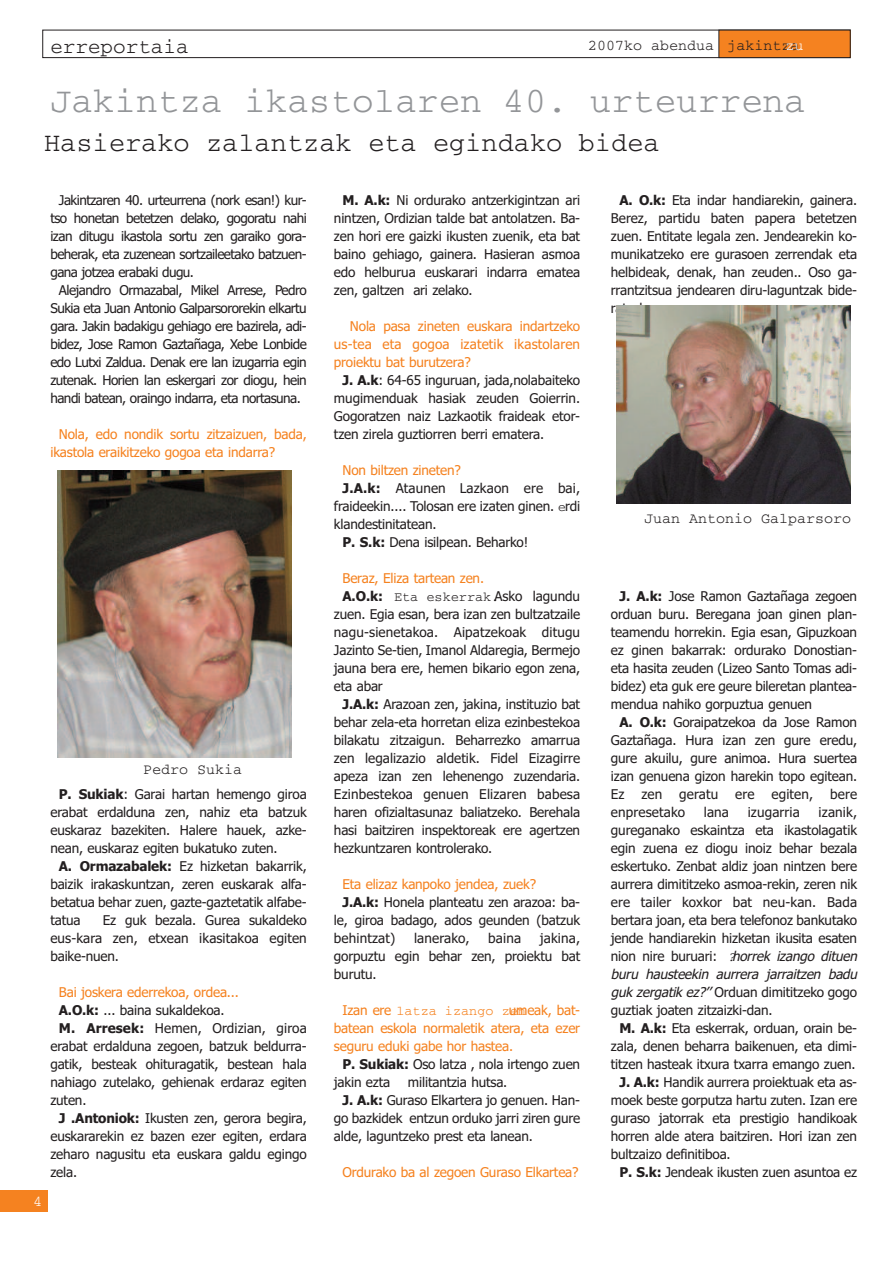
<style>
.page{position:relative;width:893px;height:1263px;background:#fff}
.page>*{position:absolute;margin:0;border:0;box-sizing:border-box;transform-origin:0 0}
.t1{font:36px "Courier";color:#939598}
.t2{font:27px "Courier";color:#231f20}
.t3{font:21px "Courier";color:#231f20}
.t4{font:15px "Courier";color:#231f20}
.t5{font:15px "Courier";color:#fff}
.t6{font:13.5px/18px "Tahoma";letter-spacing:-.01em;color:#231f20;text-align:justify}
.t7{font:13.5px/18px "Tahoma";letter-spacing:-.01em;color:#f58220;text-align:justify}
.t8{font:13.5px "Tahoma";letter-spacing:.01em;color:#231f20}
.t9{font:13.5px "Courier";color:#231f20}
.t10{font:13.5px "Courier";color:#f58220}
.s1{color:#fff}
.s2{font-weight:700}
.s3{font-family:"Courier"}
.s4{font-family:"Tahoma";font-weight:700}
.s5{font-family:"Tahoma"}
.s6{font-family:"Courier";font-style:italic}
.s7{font-style:italic}
</style>
<div class="page">
<div style="left:43px;top:30px;width:807px;height:28px;border:1px solid #231f20"></div>
<div style="left:719px;top:30px;width:131px;height:28px;background:#f58220"></div>
<div style="left:719px;top:30px;width:131px;height:28px;border:1px solid #231f20"></div>
<div style="left:0;top:1191px;width:48px;height:21px;background:#f58220"></div>
<img style="left:617px;top:305px;width:233px;height:198px">
<img style="left:58px;top:470px;width:233px;height:287px">
<h3 class="t3" style="left:50px;top:39px;width:140px">erreportaia</h3>
<p class="t4" style="left:588px;top:41px;width:217px">2007ko abendua jakintza<span class="s1">zu</span></p>
<h1 class="t1" style="left:50px;top:89px;width:758px">Jakintza ikastolaren 40. urteurrena</h1>
<h2 class="t2" style="left:44px;top:134px;width:617px">Hasierako zalantzak eta egindako bidea</h2>
<p class="t6" style="left:50px;top:191px;width:258px;text-indent:9px">Jakintzaren 40. urteurrena (nork esan!) kur&shy;tso honetan betetzen delako, gogoratu nahi izan ditugu ikastola sortu zen garaiko gora&shy;beherak, eta zuzenean sortzaileetako batzuen&shy;gana jotzea erabaki dugu.</p>
<p class="t6" style="left:50px;top:281px;width:258px;text-indent:9px">Alejandro Ormazabal, Mikel Arrese, Pedro Sukia eta Juan Antonio Galparsororekin elkartu gara. Jakin badakigu gehiago ere bazirela, adi&shy;bidez, Jose Ramon Gaztañaga, Xebe Lonbide edo Lutxi Zaldua. Denak ere lan izugarria egin zutenak. Horien lan eskergari zor diogu, hein handi batean, oraingo indarra, eta nortasuna.</p>
<p class="t7" style="left:50px;top:425px;width:258px;text-indent:9px">Nola, edo nondik sortu zitzaizuen, bada, ikastola eraikitzeko gogoa eta indarra?</p>
<p class="t5" style="left:34px;top:1196px;width:10px">4</p>
<p class="t4" style="left:143px;top:765px;width:100px">Pedro Sukia</p>
<p class="t6" style="left:50px;top:785px;width:258px;text-indent:9px"><span class="s2">P. Sukiak</span>: Garai hartan hemengo giroa erabat erdalduna zen, nahiz eta batzuk euskaraz bazekiten. Halere hauek, azke&shy;nean, euskaraz egiten bukatuko zuten.</p>
<p class="t6" style="left:50px;top:857px;width:258px;text-indent:9px"><span class="s2">A. Ormazabalek:</span> Ez hizketan bakarrik, baizik irakaskuntzan, zeren euskarak alfa&shy;betatua behar zuen, gazte-gaztetatik alfabe&shy;tatua</p>
<p class="t6" style="left:50px;top:911px;width:258px;text-indent:52px">Ez guk bezala. Gurea sukaldeko eus-kara zen, etxean ikasitakoa egiten baike-nuen.</p>
<p class="t7" style="left:59px;top:983px;width:181px">Bai joskera ederrekoa, ordea...</p>
<p class="t6" style="left:59px;top:1001px;width:167px"><span class="s2">A.O.k:</span> ... baina sukaldekoa.</p>
<p class="t8" style="left:59px;top:1020px;width:249px"><span class="s2">M. Arresek:</span> Hemen, Ordizian, giroa</p>
<p class="t6" style="left:50px;top:1037px;width:258px">erabat erdalduna zegoen, batzuk beldurra-</p>
<p class="t6" style="left:50px;top:1055px;width:258px">gatik, besteak ohituragatik, bestean hala</p>
<p class="t6" style="left:50px;top:1073px;width:258px">nahiago zutelako, gehienak erdaraz egiten</p>
<p class="t6" style="left:50px;top:1091px;width:38px">zuten.</p>
<p class="t6" style="left:59px;top:1109px;width:249px"><span class="s2">J .Antoniok:</span> Ikusten zen, gerora begira,</p>
<p class="t6" style="left:50px;top:1127px;width:258px">euskararekin ez bazen ezer egiten, erdara</p>
<p class="t6" style="left:50px;top:1145px;width:258px">zeharo nagusitu eta euskara galdu egingo</p>
<p class="t6" style="left:50px;top:1163px;width:28px">zela.</p>
<p class="t6" style="left:334px;top:191px;width:248px;text-indent:9px"><span class="s2">M. A.k:</span> Ni ordurako antzerkigintzan ari nintzen, Ordizian talde bat antolatzen. Ba&shy;zen hori ere gaizki ikusten zuenik, eta bat baino gehiago, gainera. Hasieran asmoa edo helburua euskarari indarra ematea zen, galtzen ari zelako.</p>
<p class="t7" style="left:334px;top:317px;width:248px;text-indent:16px">Nola pasa zineten euskara indartzeko us-tea eta gogoa izatetik ikastolaren proiektu bat burutzera?</p>
<p class="t6" style="left:334px;top:371px;width:248px;text-indent:9px"><span class="s2">J. A.k</span>: 64-65 inguruan, jada,nolabaiteko mugimenduak hasiak zeuden Goierrin.<br>Gogoratzen naiz Lazkaotik fraideak etor&shy;tzen zirela guztiorren berri ematera.</p>
<p class="t7" style="left:342px;top:461px;width:120px">Non biltzen zineten?</p>
<p class="t8" style="left:342px;top:480px;width:239px"><span class="s2">J.A.k:</span> Ataunen Lazkaon ere bai,</p>
<p class="t6" style="left:334px;top:497px;width:248px">fraideekin.... Tolosan ere izaten ginen. <span class="s3">e</span>rdi</p>
<p class="t6" style="left:334px;top:515px;width:104px">klandestinitatean.</p>
<p class="t6" style="left:342px;top:533px;width:187px"><span class="s2">P. S.k:</span> Dena isilpean. Beharko!</p>
<p class="t7" style="left:342px;top:569px;width:143px">Beraz, Eliza tartean zen.</p>
<p class="t9" style="left:342px;top:592px;width:239px"><span class="s4">A.O.k:</span> Eta eskerrak. <span class="s5">Asko lagundu</span></p>
<p class="t6" style="left:334px;top:605px;width:248px">zuen. Egia esan, bera izan zen bultzatzaile nagu-sienetakoa. Aipatzekoak ditugu Jazinto Se-tien, Imanol Aldaregia, Bermejo jauna bera ere, hemen bikario egon zena, eta abar</p>
<p class="t6" style="left:334px;top:695px;width:248px;text-indent:9px"><span class="s2">J.A.k:</span> Arazoan zen, jakina, instituzio bat behar zela-eta horretan eliza ezinbestekoa bilakatu zitzaigun. Beharrezko amarrua zen legalizazio aldetik. Fidel Eizagirre apeza izan zen lehenengo zuzendaria.<br>Ezinbestekoa genuen Elizaren babesa haren ofizialtasunaz baliatzeko. Berehala hasi baitziren inspektoreak ere agertzen hezkuntzaren kontrolerako.</p>
<p class="t7" style="left:342px;top:875px;width:195px">Eta elizaz kanpoko jendea, zuek?</p>
<p class="t6" style="left:342px;top:893px;width:239px"><span class="s2">J.A.k:</span> Honela planteatu zen arazoa: ba-</p>
<p class="t6" style="left:334px;top:911px;width:248px">le, giroa badago, ados geunden (batzuk</p>
<p class="t8" style="left:334px;top:930px;width:63px">behintzat)</p>
<p class="t8" style="left:414px;top:930px;width:57px">lanerako,</p>
<p class="t6" style="left:488px;top:929px;width:34px">baina</p>
<p class="t6" style="left:334px;top:929px;width:248px;text-indent:206px">jakina, gorpuztu egin behar zen, proiektu bat burutu.</p>
<p class="t10" style="left:342px;top:1006px;width:185px"><span class="s5">Izan ere</span> latza izango zen</p>
<p class="t7" style="left:334px;top:1001px;width:248px;text-indent:175px">umeak, bat&shy;batean eskola normaletik atera, eta ezer seguru eduki gabe hor hastea.</p>
<p class="t6" style="left:334px;top:1055px;width:248px;text-indent:9px"><span class="s2">P. Sukiak:</span> Oso latza , nola irtengo zuen jakin ezta</p>
<p class="t6" style="left:408px;top:1073px;width:101px">militantzia hutsa.</p>
<p class="t6" style="left:342px;top:1091px;width:239px"><span class="s2">J. A.k:</span> Guraso Elkartera jo genuen. Han-</p>
<p class="t6" style="left:334px;top:1109px;width:248px">go bazkidek entzun orduko jarri ziren gure</p>
<p class="t6" style="left:334px;top:1127px;width:200px">alde, laguntzeko prest eta lanean.</p>
<p class="t7" style="left:342px;top:1163px;width:238px">Ordurako ba al zegoen Guraso Elkartea?</p>
<p class="t6" style="left:611px;top:191px;width:248px;text-indent:9px"><span class="s2">A. O.k:</span> Eta indar handiarekin, gainera.<br>Berez, partidu baten papera betetzen zuen. Entitate legala zen. Jendearekin ko&shy;munikatzeko ere gurasoen zerrendak eta helbideak, denak, han zeuden.. Oso ga&shy;rrantzitsua jendearen diru-laguntzak bide&shy;ratzeko.</p>
<p class="t4" style="left:644px;top:513px;width:209px">Juan Antonio Galparsoro</p>
<p class="t6" style="left:611px;top:587px;width:248px;text-indent:9px"><span class="s2">J. A.k:</span> Jose Ramon Gaztañaga zegoen orduan buru. Beregana joan ginen plan&shy;teamendu horrekin. Egia esan, Gipuzkoan ez ginen bakarrak: ordurako Donostian&shy;eta hasita zeuden (Lizeo Santo Tomas adi&shy;bidez) eta guk ere geure bileretan plantea&shy;mendua nahiko gorpuztua genuen</p>
<p class="t6" style="left:611px;top:713px;width:248px;text-indent:9px"><span class="s2">A. O.k:</span> Goraipatzekoa da Jose Ramon Gaztañaga. Hura izan zen gure eredu, gure akuilu, gure animoa. Hura suertea izan genuena gizon harekin topo egitean.<br>Ez</p>
<p class="t6" style="left:642px;top:785px;width:22px">zen</p>
<p class="t6" style="left:679px;top:785px;width:41px">geratu</p>
<p class="t6" style="left:735px;top:785px;width:21px">ere</p>
<p class="t6" style="left:771px;top:785px;width:43px">egiten,</p>
<p class="t6" style="left:830px;top:785px;width:28px">bere</p>
<p class="t8" style="left:611px;top:804px;width:76px">enpresetako</p>
<p class="t6" style="left:704px;top:803px;width:27px">lana</p>
<p class="t8" style="left:748px;top:804px;width:54px">izugarria</p>
<p class="t6" style="left:611px;top:803px;width:251px;text-align:left;text-indent:208px">izanik, gureganako eskaintza eta ikastolagatik egin zuena ez diogu inoiz behar bezala eskertuko. Zenbat aldiz joan nintzen bere aurrera dimititzeko asmoa-rekin, zeren nik ere tailer koxkor bat neu-kan. Bada bertara joan, eta bera telefonoz bankutako jende handiarekin hizketan ikusita esaten nion nire buruari: <span class="s6">?</span><span class="s7">horrek izango dituen buru hausteekin aurrera jarraitzen badu gukzergatikez?’’</span>Orduan dimititzeko gogo guztiak joaten zitzaizki-dan.</p>
<p class="t6" style="left:619px;top:1019px;width:239px"><span class="s2">M. A.k:</span> Eta eskerrak, orduan, orain be-</p>
<p class="t6" style="left:611px;top:1037px;width:248px">zala, denen beharra baikenuen, eta dimi-</p>
<p class="t6" style="left:611px;top:1055px;width:246px">titzen hasteak itxura txarra emango zuen.</p>
<p class="t6" style="left:619px;top:1073px;width:239px"><span class="s2">J. A.k:</span> Handik aurrera proiektuak eta as-</p>
<p class="t6" style="left:611px;top:1091px;width:248px">moek beste gorputza hartu zuten. Izan ere</p>
<p class="t6" style="left:611px;top:1109px;width:248px">guraso jatorrak eta prestigio handikoak</p>
<p class="t6" style="left:611px;top:1127px;width:248px">horren alde atera baitziren. Hori izan zen</p>
<p class="t6" style="left:611px;top:1145px;width:121px">bultzaizo definitiboa.</p>
<p class="t6" style="left:619px;top:1163px;width:239px"><span class="s2">P. S.k:</span> Jendeak ikusten zuen asuntoa ez</p>
</div>
